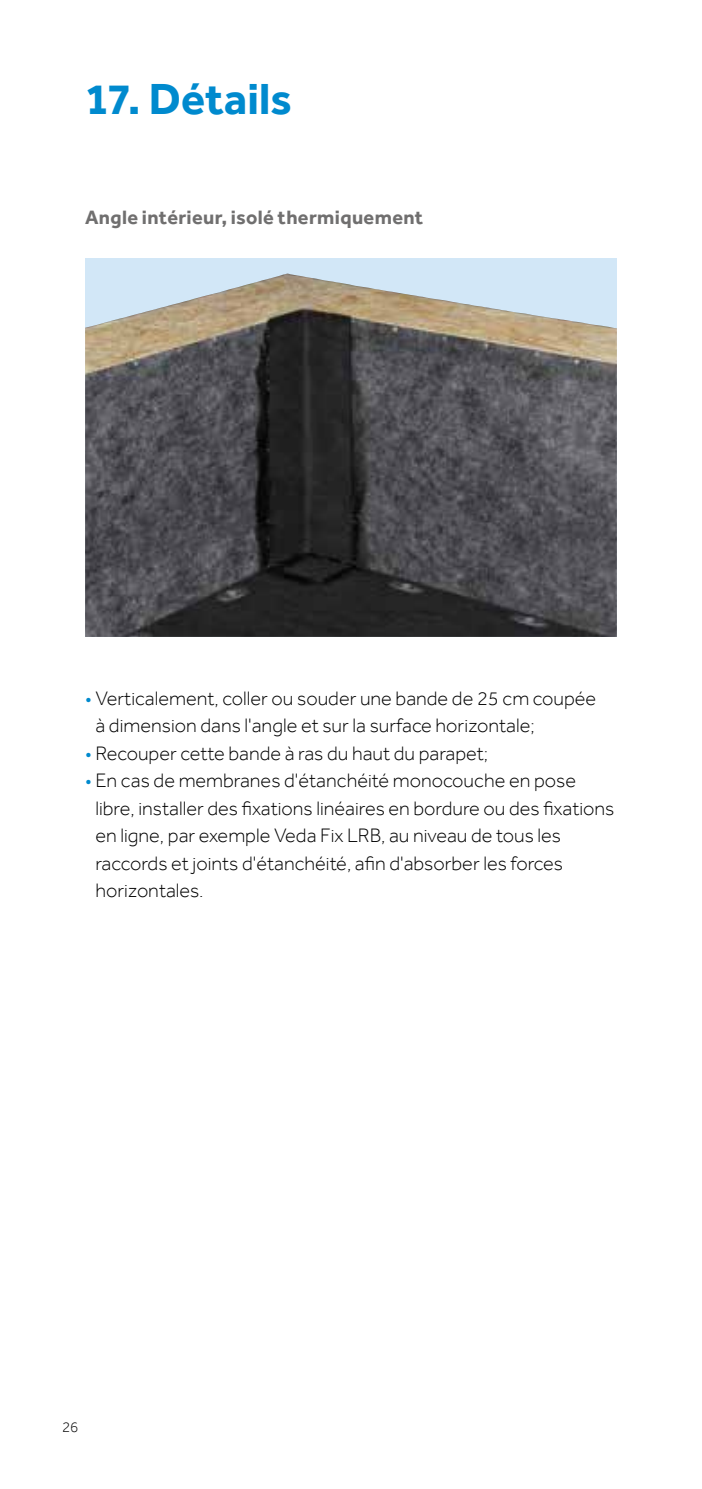
<style>
.page{position:relative;width:702px;height:1489px;background:#fff}
.page>*{position:absolute;margin:0;border:0;box-sizing:border-box;transform-origin:0 0}
.t1{font:700 45px "Effra";color:#008ace}
.t2{font:300 20px/27.5px "Effra";color:#000}
.t3{font:700 20px "Effra";letter-spacing:.02em;color:#706f6f}
.t4{font:300 15px "Effra";color:#000}
.s1{color:#008ace}
</style>
<div class="page">
<div style="left:85px;top:259px;width:532px;height:378px;background:#d2e7f7"></div>
<img style="left:85px;top:273px;width:532px;height:364px">
<h1 class="t1" style="left:85px;top:72px;width:208px">17. Détails</h1>
<p class="t3" style="left:85px;top:205px;width:340px">Angle intérieur, isolé thermiquement</p>
<p class="t2" style="left:95px;top:684px;width:502px;text-indent:-10px"><span class="s1">•</span> Verticalement, coller ou souder une bande de 25 cm coupée à dimension dans l'angle et sur la surface horizontale;</p>
<p class="t2" style="left:85px;top:739px;width:404px"><span class="s1">•</span> Recouper cette bande à ras du haut du parapet;</p>
<p class="t2" style="left:95px;top:766px;width:520px;text-indent:-10px"><span class="s1">•</span> En cas de membranes d'étanchéité monocouche en pose libre, installer des fixations linéaires en bordure ou des fixations en ligne, par exemple Veda Fix LRB, au niveau de tous les raccords et joints d'étanchéité, afin d'absorber les forces horizontales.</p>
<p class="t4" style="left:62px;top:1418px;width:18px">26</p>
</div>
